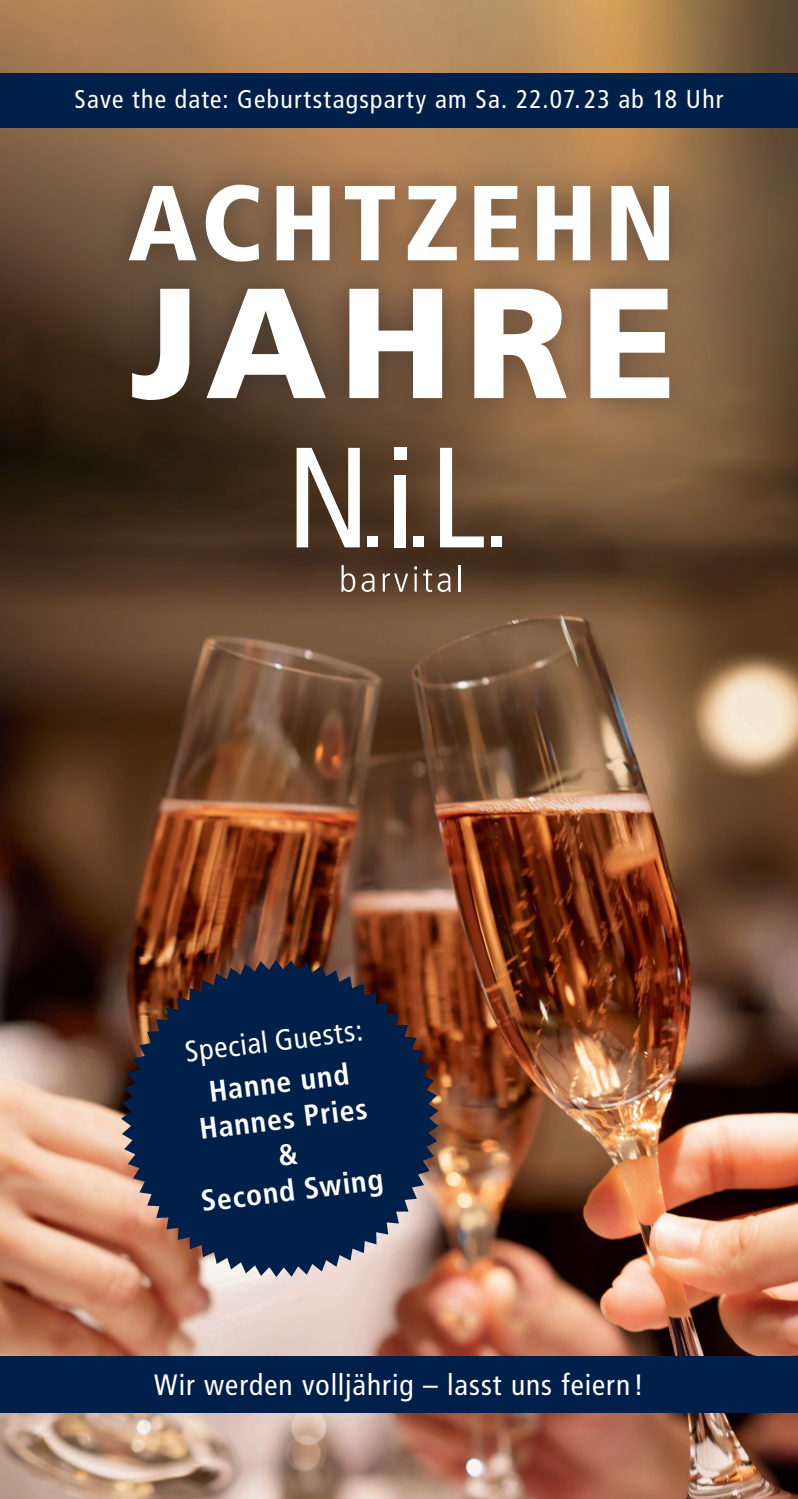
<style>
.page{position:relative;width:798px;height:1499px;background:#fff}
.page>*{position:absolute;margin:0;border:0;box-sizing:border-box;transform-origin:0 0}
.t1{font:700 condensed 29.7px/36px "Frutiger LT Std";color:#fff;text-align:center}
.t2{font:condensed 29.7px "Frutiger LT Std";color:#fff}
.t3{font:condensed 29.25px "Frutiger LT Std";letter-spacing:.035em;color:#fff}
.t4{font:condensed 25.65px "Frutiger LT Std";letter-spacing:.05em;color:#fff}
</style>
<div class="page">
<img style="left:0;top:0;width:797px;height:1499px">
<div style="left:0;top:1357px;width:797px;height:56px;background:#001f49"></div>
<div style="left:100px;top:153px;width:600px;height:278px;background:#231f20;opacity:.55"></div>
<svg style="left:132px;top:289px;width:537px;height:111px"></svg>
<svg style="left:129px;top:185px;width:539px;height:77px"></svg>
<svg style="left:341px;top:565px;width:14px;height:27px"></svg>
<svg style="left:361px;top:573px;width:13px;height:19px"></svg>
<svg style="left:382px;top:573px;width:26px;height:19px"></svg>
<svg style="left:414px;top:566px;width:3px;height:26px"></svg>
<svg style="left:423px;top:569px;width:27px;height:23px"></svg>
<hr style="left:458px;top:565px;width:3px;height:27px;background:#fff">
<svg style="left:296px;top:448px;width:63px;height:99px"></svg>
<div style="left:367px;top:536px;width:11px;height:11px;background:#fff"></div>
<div style="left:394px;top:448px;width:12px;height:12px;background:#fff"></div>
<div style="left:394px;top:475px;width:11px;height:72px;background:#fff"></div>
<div style="left:413px;top:536px;width:10px;height:11px;background:#fff"></div>
<svg style="left:440px;top:448px;width:43px;height:99px"></svg>
<div style="left:491px;top:536px;width:11px;height:11px;background:#fff"></div>
<svg style="left:121px;top:960px;width:317px;height:317px;background:#29324b"></svg>
<div style="left:0;top:73px;width:797px;height:55px;background:#001f49"></div>
<p class="t4" style="left:74px;top:84px;width:650px">Save the date: Geburtstagsparty am Sa. 22.07.23 ab 18 Uhr</p>
<p class="t2" style="left:183px;top:1034px;width:180px;rotate:-7deg">Special Guests:</p>
<p class="t1" style="left:186px;top:1076px;width:184px;rotate:-7deg">Hanne und<br>Hannes Pries &amp;<br>Second Swing</p>
<p class="t3" style="left:154px;top:1367px;width:491px">Wir werden volljährig – lasst uns feiern!</p>
</div>
